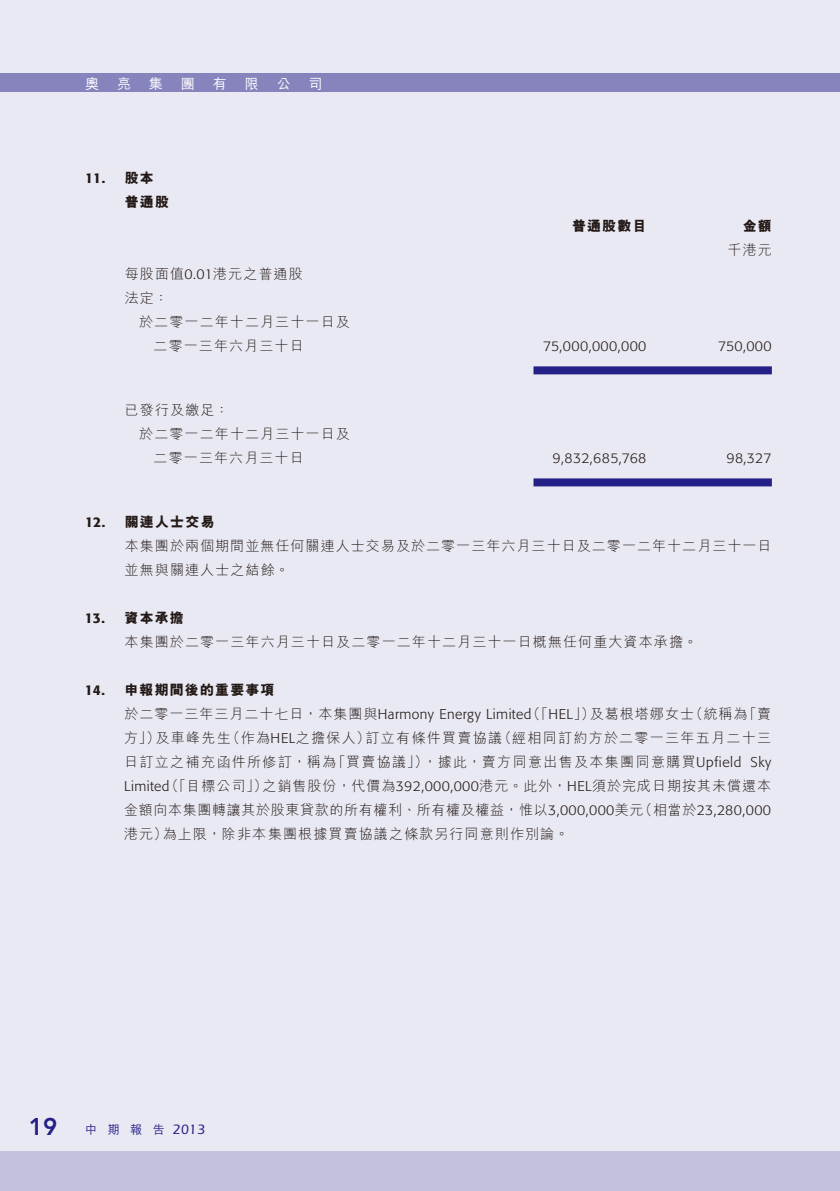
<style>
.page{position:relative;width:840px;height:1191px;background:#fff}
.page>*{position:absolute;margin:0;border:0;box-sizing:border-box;transform-origin:0 0}
.t1{font:800 24px "Avenir LT Std";color:#252088}
.t2{font:300 14px/24px "M Hei HK";letter-spacing:.08em;color:#231916}
.t3{font:300 14px "Formata";letter-spacing:.03em;color:#231916}
.t4{font:300 14px/24px "M Hei HK";letter-spacing:.045em;color:#231916}
.t5{font:800 14px "M Hei HK";letter-spacing:.08em;color:#231916}
.t6{font:500 14px "Formata";letter-spacing:-.01em;color:#231916}
.t7{font:500 14px "M Hei HK";color:#fff}
.t8{font:500 14px "ITC Eras Std";color:#252088}
.t9{font:500 12px "M Hei HK";color:#252088}
.s1{font-family:"Formata"}
.s2{font-family:"M Hei HK"}
</style>
<div class="page">
<div style="left:0;top:0;width:839px;height:1191px;background:#e9e9f3"></div>
<div style="left:0;top:74px;width:839px;height:18px;background:#8784bd"></div>
<div style="left:0;top:1150px;width:839px;height:41px;background:#c2c1de"></div>
<div style="left:533px;top:366px;width:238px;height:8px;background:#252088"></div>
<div style="left:533px;top:478px;width:238px;height:8px;background:#252088"></div>
<p class="t7" style="left:85px;top:73px;width:15px">奧</p>
<p class="t7" style="left:117px;top:73px;width:15px">亮</p>
<p class="t7" style="left:149px;top:73px;width:15px">集</p>
<p class="t7" style="left:181px;top:73px;width:15px">團</p>
<p class="t7" style="left:213px;top:73px;width:15px">有</p>
<p class="t7" style="left:244px;top:73px;width:15px">限</p>
<p class="t7" style="left:276px;top:73px;width:15px">公</p>
<p class="t7" style="left:308px;top:73px;width:15px">司</p>
<p class="t6" style="left:85px;top:169px;width:22px">11.</p>
<p class="t5" style="left:125px;top:168px;width:31px">股本</p>
<p class="t5" style="left:125px;top:192px;width:46px">普通股</p>
<p class="t2" style="left:125px;top:261px;width:179px">每股面值<span class="s1">0.01</span>港元之普通股法定：</p>
<p class="t2" style="left:139px;top:309px;width:212px">於二零一二年十二月三十一日及</p>
<p class="t2" style="left:153px;top:333px;width:151px">二零一三年六月三十日</p>
<p class="t2" style="left:139px;top:397px;width:212px;text-indent:-14px">已發行及繳足：<br>於二零一二年十二月三十一日及</p>
<p class="t2" style="left:153px;top:445px;width:151px">二零一三年六月三十日</p>
<p class="t5" style="left:571px;top:216px;width:76px">普通股數目</p>
<p class="t5" style="left:742px;top:216px;width:31px">金額</p>
<p class="t2" style="left:727px;top:237px;width:46px">千港元</p>
<p class="t3" style="left:542px;top:337px;width:105px">75,000,000,000</p>
<p class="t3" style="left:717px;top:337px;width:55px">750,000</p>
<p class="t3" style="left:552px;top:449px;width:95px">9,832,685,768</p>
<p class="t3" style="left:726px;top:449px;width:47px">98,327</p>
<p class="t6" style="left:85px;top:513px;width:22px">12.</p>
<p class="t6" style="left:85px;top:609px;width:22px">13.</p>
<p class="t6" style="left:85px;top:681px;width:22px">14.</p>
<p class="t5" style="left:125px;top:512px;width:91px">關連人士交易</p>
<p class="t2" style="left:125px;top:533px;width:648px">本集團於兩個期間並無任何關連人士交易及於二零一三年六月三十日及二零一二年十二月三十一日並無與關連人士之結餘。</p>
<p class="t5" style="left:124px;top:608px;width:61px">資本承擔</p>
<p class="t2" style="left:124px;top:629px;width:574px">本集團於二零一三年六月三十日及二零一二年十二月三十一日概無任何重大資本承擔。</p>
<p class="t5" style="left:124px;top:680px;width:151px">申報期間後的重要事項</p>
<p class="t2" style="left:526px;top:701px;width:70px">（「<span class="s1">HEL</span>」）</p>
<p class="t2" style="left:688px;top:701px;width:60px">（統稱為</p>
<p class="t3" style="left:124px;top:705px;width:408px"><span class="s2">於二零一三年三月二十七日，本集團與</span>Harmony Energy Limited</p>
<p class="t2" style="left:497px;top:725px;width:275px">（經相同訂約方於二零一三年五月二十三</p>
<p class="t2" style="left:589px;top:701px;width:105px">及葛根塔娜女士</p>
<p class="t2" style="left:742px;top:701px;width:30px">「賣</p>
<p class="t2" style="left:155px;top:725px;width:77px">及車峰先生</p>
<p class="t2" style="left:124px;top:725px;width:37px">方」）</p>
<p class="t2" style="left:226px;top:725px;width:145px">（作為<span class="s1">HEL</span>之擔保人）</p>
<p class="t2" style="left:365px;top:725px;width:138px">訂立有條件買賣協議</p>
<p class="t2" style="left:331px;top:749px;width:98px">「買賣協議」）</p>
<p class="t2" style="left:423px;top:749px;width:319px">，據此，賣方同意出售及本集團同意購買<span class="s1">Upfield</span></p>
<p class="t2" style="left:262px;top:749px;width:510px;text-indent:-138px">日訂立之補充函件所修訂，稱為<br>之銷售股份，代價為<span class="s1">392,000,000</span>港元。此外，<span class="s1">HEL</span>須於完成日期按其未償還本</p>
<p class="t3" style="left:750px;top:753px;width:22px">Sky</p>
<p class="t2" style="left:165px;top:773px;width:104px">（「目標公司」）</p>
<p class="t3" style="left:124px;top:777px;width:47px">Limited</p>
<p class="t4" style="left:163px;top:797px;width:482px;text-indent:-39px">金額向本集團轉讓其於股東貸款的所有權利、所有權及權益，惟以<span class="s1">3,000,000</span>美元為上限，除非本集團根據買賣協議之條款另行同意則作別論。</p>
<p class="t3" style="left:638px;top:801px;width:134px"><span class="s2">（相當於</span>23,280,000</p>
<p class="t2" style="left:124px;top:821px;width:45px">港元）</p>
<h1 class="t1" style="left:29px;top:1112px;width:30px">19</h1>
<p class="t9" style="left:85px;top:1121px;width:13px">中</p>
<p class="t9" style="left:108px;top:1121px;width:13px">期</p>
<p class="t9" style="left:130px;top:1121px;width:13px">報</p>
<p class="t9" style="left:153px;top:1121px;width:13px">告</p>
<p class="t8" style="left:172px;top:1121px;width:34px">2013</p>
</div>
